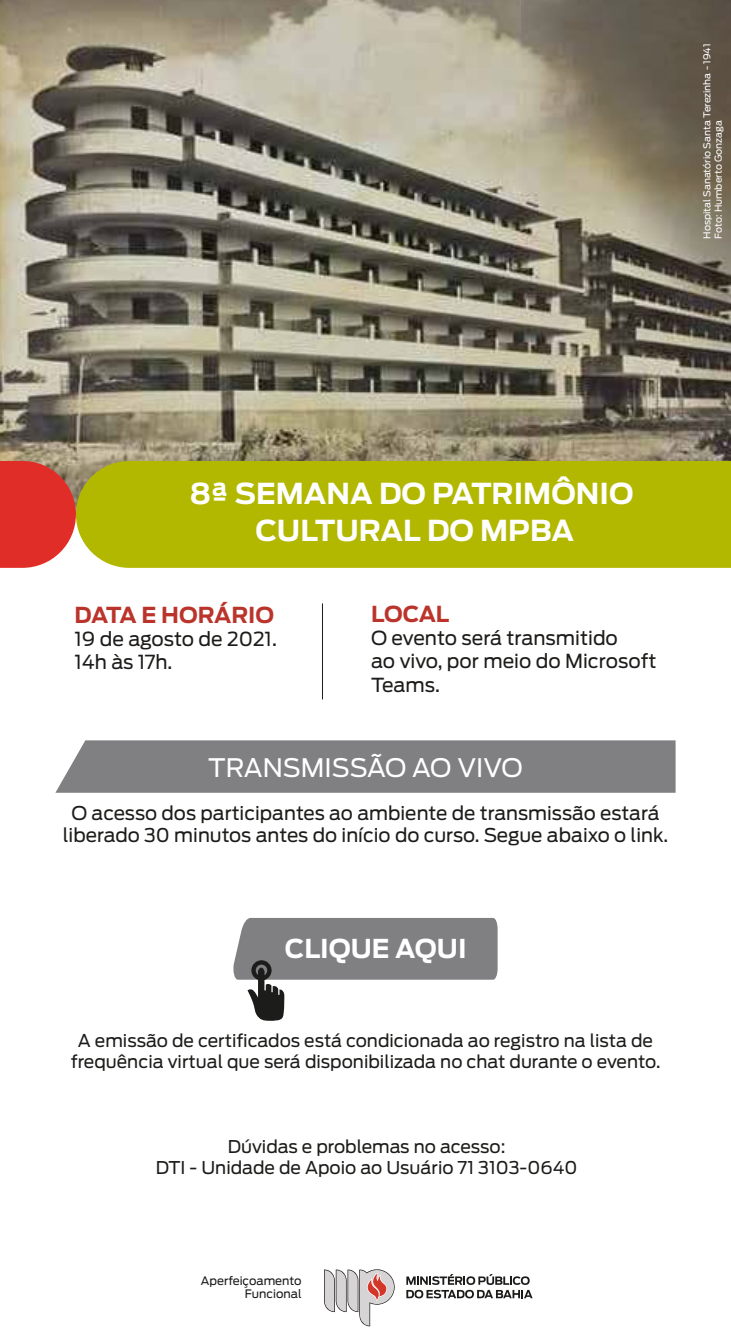
<style>
.page{position:relative;width:731px;height:1342px;background:#fff}
.page>*{position:absolute;margin:0;border:0;box-sizing:border-box;transform-origin:0 0}
.t1{font:700 28.7px/36.2px "Antenna";color:#fff;text-align:center}
.t2{font:700 25.81px "Antenna";color:#fff}
.t3{font:25.38px "Antenna";color:#fff}
.t4{font:700 21.88px "Antenna";color:#ba342b}
.t5{font:19.25px/23.1px "Antenna";color:#1d1c1a}
.t6{font:18.9px/22.7px "Antenna";color:#1c1c1a;text-align:center}
.t7{font:17.5px/21px "Antenna";color:#1c1c1a;text-align:center}
.t8{font:11.64px/13.1px "Antenna";color:#1b1a19;text-align:right}
.t9{font:9.45px/11.4px "Antenna";color:#fff}
</style>
<div class="page">
<svg style="left:324px;top:1269px;width:71px;height:57px"></svg>
<svg style="left:406px;top:1274px;width:126px;height:24px"></svg>
<div style="left:55px;top:740px;width:620px;height:53px;background:#808083"></div>
<svg style="left:233px;top:918px;width:264px;height:103px"></svg>
<img style="left:0;top:0;width:731px;height:461px">
<img style="left:522px;top:0;width:209px;height:337px">
<img style="left:531px;top:0;width:200px;height:315px">
<div style="left:76px;top:461px;width:655px;height:107px;background:#b2b700"></div>
<svg style="left:0;top:461px;width:76px;height:107px;background:#de433c"></svg>
<p class="t9" style="left:701px;top:239px;width:197px;rotate:-90deg">Hospital Sanatório Santa Terezinha - 1941<br>Foto: Humberto Gonzaga</p>
<h1 class="t1" style="left:190px;top:476px;width:445px">8ª SEMANA DO PATRIMÔNIO<br>CULTURAL DO MPBA</h1>
<p class="t4" style="left:75px;top:602px;width:201px">DATA E HORÁRIO</p>
<p class="t5" style="left:75px;top:628px;width:204px">19 de agosto de 2021.<br>14h às 17h.</p>
<p class="t4" style="left:371px;top:601px;width:80px">LOCAL</p>
<p class="t5" style="left:371px;top:627px;width:287px">O evento será transmitido<br>ao vivo, por meio do Microsoft<br>Teams.</p>
<h3 class="t3" style="left:208px;top:752px;width:316px">TRANSMISSÃO AO VIVO</h3>
<p class="t6" style="left:63px;top:801px;width:607px">O acesso dos participantes ao ambiente de transmissão estará liberado 30 minutos antes do início do curso. Segue abaixo o link.</p>
<h2 class="t2" style="left:285px;top:933px;width:183px">CLIQUE AQUI</h2>
<p class="t7" style="left:71px;top:1030px;width:591px">A emissão de certificados está condicionada ao registro na lista de frequência virtual que será disponibilizada no chat durante o evento.</p>
<p class="t7" style="left:156px;top:1136px;width:423px">Dúvidas e problemas no acesso:<br>DTI - Unidade de Apoio ao Usuário 71 3103-0640</p>
<p class="t8" style="left:201px;top:1274px;width:102px">Aperfeiçoamento<br>Funcional</p>
</div>
